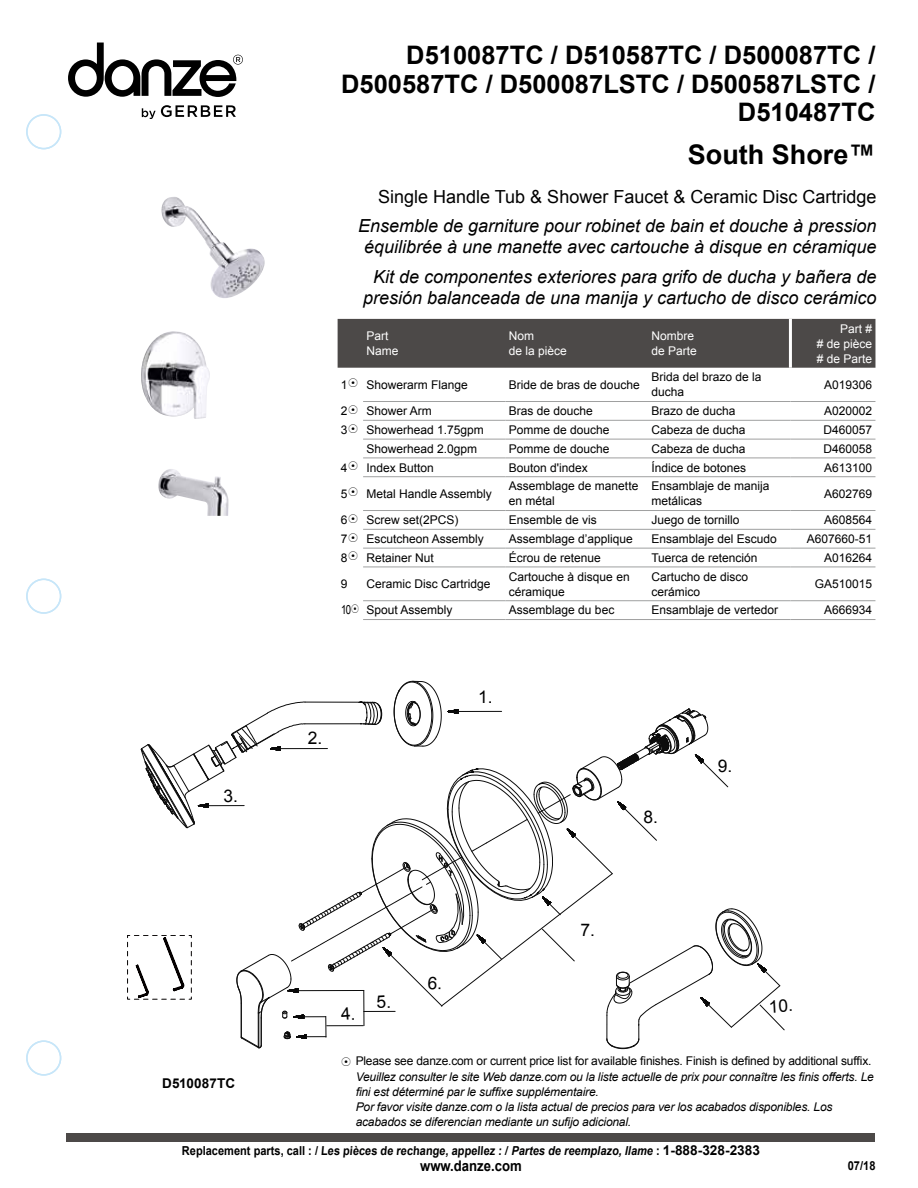
<style>
.page{position:relative;width:918px;height:1188px;background:#fff}
.page>*{position:absolute;margin:0;border:0;box-sizing:border-box;transform-origin:0 0}
.t1{font:700 27px "Arial";color:#000}
.t2{font:700 25.5px/28.5px "Arial";color:#000;text-align:right}
.t3{font:italic 18px/21px "Arial";color:#000;text-align:center}
.t4{font:18px "Arial";color:#000}
.t5{font:17.4px "Arial";color:#000}
.t6{font:700 14.7px "Arial";color:#000;scale:.89 1}
.t7{font:700 13.5px "Arial";color:#000}
.t8{font:700 12.3px "Arial";color:#000;scale:.89 1}
.t9{font:12px/15px "Arial";color:#000}
.t10{font:italic 12px/15px "Arial";letter-spacing:-.015em;color:#000}
.t11{font:12px/15px "Arial";color:#fff}
.s1{font-size:12.6px}
.s2{font-style:italic}
.s3{font-size:13.65px}
</style>
<div class="page">
<div style="left:26px;top:114px;width:35px;height:35px;border:2px solid #c7e6f9;border-radius:50%"></div>
<div style="left:26px;top:1040px;width:35px;height:36px;border:2px solid #c7e6f9;border-radius:50%"></div>
<div style="left:26px;top:579px;width:35px;height:35px;border:2px solid #c7e6f9;border-radius:50%"></div>
<svg style="left:142px;top:105px;width:94px;height:13px"></svg>
<svg style="left:68px;top:43px;width:175px;height:54px"></svg>
<div style="left:66px;top:1133px;width:809px;height:8px;background:#4c4948"></div>
<div style="left:338px;top:319px;width:537px;height:49px;background:#4c4948"></div>
<hr style="left:789px;top:319px;width:3px;height:49px;background:#fff">
<hr style="left:363px;top:401px;width:143px;height:1px;background:#9fa0a0">
<hr style="left:506px;top:401px;width:142px;height:1px;background:#9fa0a0">
<hr style="left:648px;top:401px;width:142px;height:1px;background:#9fa0a0">
<hr style="left:790px;top:401px;width:85px;height:1px;background:#9fa0a0">
<hr style="left:363px;top:420px;width:143px;height:1px;background:#9fa0a0">
<hr style="left:506px;top:420px;width:142px;height:1px;background:#9fa0a0">
<hr style="left:648px;top:420px;width:142px;height:1px;background:#9fa0a0">
<hr style="left:790px;top:420px;width:85px;height:1px;background:#9fa0a0">
<hr style="left:363px;top:439px;width:143px;height:1px;background:#9fa0a0">
<hr style="left:506px;top:439px;width:142px;height:1px;background:#9fa0a0">
<hr style="left:648px;top:439px;width:142px;height:1px;background:#9fa0a0">
<hr style="left:790px;top:439px;width:85px;height:1px;background:#9fa0a0">
<hr style="left:363px;top:458px;width:143px;height:1px;background:#9fa0a0">
<hr style="left:506px;top:458px;width:142px;height:1px;background:#9fa0a0">
<hr style="left:648px;top:458px;width:142px;height:1px;background:#9fa0a0">
<hr style="left:790px;top:458px;width:85px;height:1px;background:#9fa0a0">
<hr style="left:363px;top:476px;width:143px;height:1px;background:#9fa0a0">
<hr style="left:506px;top:476px;width:142px;height:1px;background:#9fa0a0">
<hr style="left:648px;top:476px;width:142px;height:1px;background:#9fa0a0">
<hr style="left:790px;top:476px;width:85px;height:1px;background:#9fa0a0">
<hr style="left:363px;top:510px;width:143px;height:1px;background:#9fa0a0">
<hr style="left:506px;top:510px;width:142px;height:1px;background:#9fa0a0">
<hr style="left:648px;top:510px;width:142px;height:1px;background:#9fa0a0">
<hr style="left:790px;top:510px;width:85px;height:1px;background:#9fa0a0">
<hr style="left:363px;top:529px;width:143px;height:1px;background:#9fa0a0">
<hr style="left:506px;top:529px;width:142px;height:1px;background:#9fa0a0">
<hr style="left:648px;top:529px;width:142px;height:1px;background:#9fa0a0">
<hr style="left:790px;top:529px;width:85px;height:1px;background:#9fa0a0">
<hr style="left:363px;top:548px;width:143px;height:1px;background:#9fa0a0">
<hr style="left:506px;top:548px;width:142px;height:1px;background:#9fa0a0">
<hr style="left:648px;top:548px;width:142px;height:1px;background:#9fa0a0">
<hr style="left:790px;top:548px;width:85px;height:1px;background:#9fa0a0">
<hr style="left:363px;top:567px;width:143px;height:1px;background:#9fa0a0">
<hr style="left:506px;top:567px;width:142px;height:1px;background:#9fa0a0">
<hr style="left:648px;top:567px;width:142px;height:1px;background:#9fa0a0">
<hr style="left:790px;top:567px;width:85px;height:1px;background:#9fa0a0">
<hr style="left:363px;top:600px;width:143px;height:1px;background:#9fa0a0">
<hr style="left:506px;top:600px;width:142px;height:1px;background:#9fa0a0">
<hr style="left:648px;top:600px;width:142px;height:1px;background:#9fa0a0">
<hr style="left:790px;top:600px;width:85px;height:1px;background:#9fa0a0">
<hr style="left:363px;top:619px;width:143px;height:1px;background:#9fa0a0">
<hr style="left:506px;top:619px;width:142px;height:1px;background:#9fa0a0">
<hr style="left:648px;top:619px;width:142px;height:1px;background:#9fa0a0">
<hr style="left:790px;top:619px;width:85px;height:1px;background:#9fa0a0">
<img style="left:141px;top:197px;width:124px;height:319px">
<svg style="left:128px;top:681px;width:657px;height:368px"></svg>
<h2 class="t2" style="left:341px;top:42px;width:536px">D510087TC / D510587TC / D500087TC /<br>D500587TC / D500087LSTC / D500587LSTC /<br>D510487TC</h2>
<h1 class="t1" style="left:688px;top:137px;width:189px">South Shore™</h1>
<h3 class="t4" style="left:378px;top:184px;width:500px">Single Handle Tub &amp; Shower Faucet &amp; Ceramic Disc Cartridge</h3>
<h3 class="t3" style="left:358px;top:215px;width:520px">Ensemble de garniture pour robinet de bain et douche à pression équilibrée à une manette avec cartouche à disque en céramique</h3>
<h3 class="t3" style="left:363px;top:266px;width:515px">Kit de componentes exteriores para grifo de ducha y bañera de presión balanceada de una manija y cartucho de disco cerámico</h3>
<p class="t11" style="left:367px;top:329px;width:34px">Part<br>Name</p>
<p class="t11" style="left:509px;top:329px;width:60px">Nom<br>de la pièce</p>
<p class="t11" style="left:651px;top:329px;width:47px">Nombre de Parte</p>
<p class="t11" style="left:817px;top:321px;width:57px;text-align:justify;text-indent:23px">Part # # de pièce # de Parte</p>
<p class="t9" style="left:341px;top:377px;width:8px">1</p>
<p class="t9" style="left:367px;top:377px;width:103px">Showerarm Flange</p>
<p class="t9" style="left:509px;top:377px;width:132px">Bride de bras de douche</p>
<p class="t9" style="left:651px;top:370px;width:112px">Brida del brazo de la ducha</p>
<p class="t9" style="left:824px;top:377px;width:50px">A019306</p>
<p class="t9" style="left:341px;top:404px;width:8px">2</p>
<p class="t9" style="left:367px;top:404px;width:67px">Shower Arm</p>
<p class="t9" style="left:509px;top:404px;width:86px">Bras de douche</p>
<p class="t9" style="left:651px;top:404px;width:86px">Brazo de ducha</p>
<p class="t9" style="left:824px;top:404px;width:50px">A020002</p>
<p class="t9" style="left:341px;top:422px;width:8px">3</p>
<p class="t9" style="left:367px;top:422px;width:119px">Showerhead 1.75gpm</p>
<p class="t9" style="left:509px;top:422px;width:102px">Pomme de douche</p>
<p class="t9" style="left:651px;top:422px;width:96px">Cabeza de ducha</p>
<p class="t9" style="left:823px;top:422px;width:50px">D460057</p>
<p class="t9" style="left:367px;top:441px;width:112px">Showerhead 2.0gpm</p>
<p class="t9" style="left:509px;top:441px;width:102px">Pomme de douche</p>
<p class="t9" style="left:651px;top:441px;width:96px">Cabeza de ducha</p>
<p class="t9" style="left:823px;top:441px;width:50px">D460058</p>
<p class="t9" style="left:341px;top:460px;width:8px">4</p>
<p class="t9" style="left:367px;top:460px;width:69px">Index Button</p>
<p class="t9" style="left:509px;top:460px;width:81px">Bouton d'index</p>
<p class="t9" style="left:651px;top:460px;width:96px">Índice de botones</p>
<p class="t9" style="left:824px;top:460px;width:50px">A613100</p>
<p class="t9" style="left:341px;top:486px;width:8px">5</p>
<p class="t9" style="left:367px;top:486px;width:127px">Metal Handle Assembly</p>
<p class="t9" style="left:509px;top:479px;width:131px">Assemblage de manette en métal</p>
<p class="t9" style="left:651px;top:479px;width:120px">Ensamblaje de manija metálicas</p>
<p class="t9" style="left:824px;top:486px;width:50px">A602769</p>
<p class="t9" style="left:341px;top:513px;width:8px">6</p>
<p class="t9" style="left:367px;top:513px;width:94px">Screw set(2PCS)</p>
<p class="t9" style="left:509px;top:513px;width:90px">Ensemble de vis</p>
<p class="t9" style="left:651px;top:513px;width:90px">Juego de tornillo</p>
<p class="t9" style="left:824px;top:513px;width:50px">A608564</p>
<p class="t9" style="left:341px;top:531px;width:8px">7</p>
<p class="t9" style="left:367px;top:531px;width:119px">Escutcheon Assembly</p>
<p class="t9" style="left:509px;top:531px;width:126px">Assemblage d’applique</p>
<p class="t9" style="left:651px;top:531px;width:127px">Ensamblaje del Escudo</p>
<p class="t9" style="left:807px;top:531px;width:67px">A607660-51</p>
<p class="t9" style="left:341px;top:550px;width:8px">8</p>
<p class="t9" style="left:367px;top:550px;width:69px">Retainer Nut</p>
<p class="t9" style="left:509px;top:550px;width:94px">Écrou de retenue</p>
<p class="t9" style="left:651px;top:550px;width:108px">Tuerca de retención</p>
<p class="t9" style="left:824px;top:550px;width:50px">A016264</p>
<p class="t9" style="left:341px;top:577px;width:8px">9</p>
<p class="t9" style="left:367px;top:577px;width:126px">Ceramic Disc Cartridge</p>
<p class="t9" style="left:509px;top:569px;width:122px">Cartouche à disque en céramique</p>
<p class="t9" style="left:651px;top:569px;width:98px">Cartucho de disco cerámico</p>
<p class="t9" style="left:815px;top:577px;width:59px">GA510015</p>
<p class="t9" style="left:341px;top:603px;width:113px"><span class="s1">10</span> Spout Assembly</p>
<p class="t9" style="left:509px;top:603px;width:107px">Assemblage du bec</p>
<p class="t9" style="left:651px;top:603px;width:128px">Ensamblaje de vertedor</p>
<p class="t9" style="left:824px;top:603px;width:50px">A666934</p>
<h3 class="t5" style="left:224px;top:784px;width:16px">3.</h3>
<p class="t7" style="left:162px;top:1074px;width:74px">D510087TC</p>
<h3 class="t5" style="left:308px;top:726px;width:16px">2.</h3>
<h3 class="t5" style="left:478px;top:686px;width:16px">1.</h3>
<h3 class="t5" style="left:580px;top:918px;width:16px">7.</h3>
<h3 class="t5" style="left:643px;top:805px;width:16px">8.</h3>
<h3 class="t5" style="left:718px;top:755px;width:16px">9.</h3>
<p class="t9" style="left:356px;top:1054px;width:517px">Please see danze.com or current price list for available finishes. Finish is defined by additional suffix.</p>
<p class="t10" style="left:356px;top:1070px;width:520px">Veuillez consulter le site Web danze.com ou la liste actuelle de prix pour connaître les finis offerts. Le fini est déterminé par le suffixe supplémentaire.<br>Por favor visite danze.com o la lista actual de precios para ver los acabados disponibles. Los acabados se diferencian mediante un sufijo adicional.</p>
<p class="t8" style="left:182px;top:1143px;width:651px">Replacement parts, call : / Les pièces de rechange, appellez : / <span class="s2">Partes de reemplazo, llame</span> : <span class="s3">1-888-328-2383</span></p>
<p class="t6" style="left:420px;top:1156px;width:116px">www.danze.com</p>
<p class="t8" style="left:848px;top:1158px;width:33px">07/18</p>
</div>
